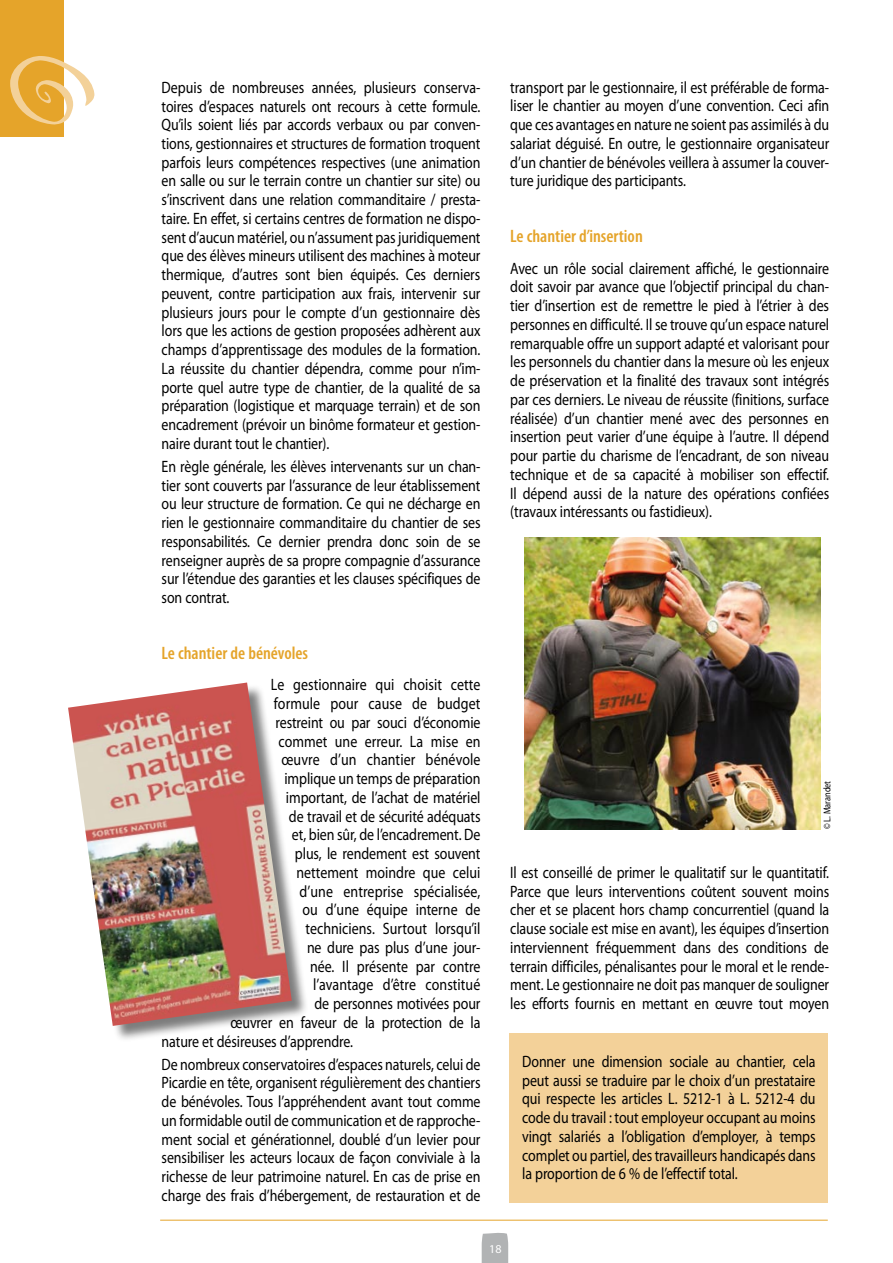
<style>
.page{position:relative;width:893px;height:1263px;background:#fff}
.page>*{position:absolute;margin:0;border:0;box-sizing:border-box;transform-origin:0 0}
.t1{font:600 condensed 18px "Myriad Pro";color:#e5a42a}
.t2{font:16.5px/18.8px "Myriad Pro";letter-spacing:-.005em;color:#000;text-align:justify;scale:.85 1}
.t3{font:12px "Myriad Pro";color:#fff}
.t4{font:9.9px "Myriad Pro";letter-spacing:-.005em;color:#000;scale:.85 1}
</style>
<div class="page">
<svg style="left:482px;top:1233px;width:26px;height:30px"></svg>
<div style="left:69px;top:683px;width:239px;height:359px;background:#000;opacity:.51"></div>
<img style="left:68px;top:682px;width:224px;height:344px">
<div style="left:509px;top:1033px;width:319px;height:169px;background:#f3d199"></div>
<div style="left:0;top:0;width:64px;height:136px;background:#e5a42a"></div>
<svg style="left:10px;top:56px;width:85px;height:69px"></svg>
<img style="left:524px;top:538px;width:296px;height:292px">
<hr style="left:160px;top:1220px;width:668px;height:1px;background:#e5a42a">
<p class="t2" style="left:162px;top:78px;width:377px">Depuis de nombreuses années, plusieurs conserva&shy;toires d’espaces naturels ont recours à cette formule.<br>Qu’ils soient liés par accords verbaux ou par conven&shy;tions, gestionnaires et structures de formation troquent parfois leurs compétences respectives (une animation en salle ou sur le terrain contre un chantier sur site) ou s’inscrivent dans une relation commanditaire / presta&shy;taire. En effet, si certains centres de formation ne dispo&shy;sent d’aucun matériel, ou n’assument pas juridiquement que des élèves mineurs utilisent des machines à moteur thermique, d’autres sont bien équipés. Ces derniers peuvent, contre participation aux frais, intervenir sur plusieurs jours pour le compte d’un gestionnaire dès lors que les actions de gestion proposées adhèrent aux champs d’apprentissage des modules de la formation.<br>La réussite du chantier dépendra, comme pour n’im&shy;porte quel autre type de chantier, de la qualité de sa préparation (logistique et marquage terrain) et de son encadrement (prévoir un binôme formateur et gestion&shy;naire durant tout le chantier).</p>
<p class="t2" style="left:162px;top:457px;width:377px">En règle générale, les élèves intervenants sur un chan&shy;tier sont couverts par l’assurance de leur établissement ou leur structure de formation. Ce qui ne décharge en rien le gestionnaire commanditaire du chantier de ses responsabilités. Ce dernier prendra donc soin de se renseigner auprès de sa propre compagnie d’assurance sur l’étendue des garanties et les clauses spécifiques de son contrat.</p>
<p class="t2" style="left:510px;top:78px;width:377px">transport par le gestionnaire, il est préférable de forma&shy;liser le chantier au moyen d’une convention. Ceci afin que ces avantages en nature ne soient pas assimilés à du salariat déguisé. En outre, le gestionnaire organisateur d’un chantier de bénévoles veillera à assumer la couver&shy;ture juridique des participants.</p>
<p class="t1" style="left:510px;top:225px;width:134px">Le chantier d’insertion</p>
<p class="t2" style="left:510px;top:259px;width:377px">Avec un rôle social clairement affiché, le gestionnaire doit savoir par avance que l’objectif principal du chan&shy;tier d’insertion est de remettre le pied à l’étrier à des personnes en difficulté. Il se trouve qu’un espace naturel remarquable offre un support adapté et valorisant pour les personnels du chantier dans la mesure où les enjeux de préservation et la finalité des travaux sont intégrés par ces derniers. Le niveau de réussite (finitions, surface réalisée) d’un chantier mené avec des personnes en insertion peut varier d’une équipe à l’autre. Il dépend pour partie du charisme de l’encadrant, de son niveau technique et de sa capacité à mobiliser son effectif.<br>Il dépend aussi de la nature des opérations confiées (travaux intéressants ou fastidieux).</p>
<p class="t1" style="left:162px;top:642px;width:148px">Le chantier de bénévoles</p>
<p class="t2" style="left:271px;top:676px;width:248px">Le gestionnaire qui choisit cette</p>
<p class="t2" style="left:274px;top:695px;width:244px">formule pour cause de budget</p>
<p class="t2" style="left:275px;top:713px;width:243px">restreint ou par souci d’économie</p>
<p class="t2" style="left:278px;top:732px;width:239px">commet une erreur. La mise en</p>
<p class="t2" style="left:281px;top:751px;width:236px">œuvre d’un chantier bénévole</p>
<p class="t2" style="left:284px;top:770px;width:232px">implique un temps de préparation</p>
<p class="t2" style="left:286px;top:788px;width:230px">important, de l’achat de matériel</p>
<p class="t2" style="left:289px;top:807px;width:227px">de travail et de sécurité adéquats</p>
<p class="t2" style="left:292px;top:826px;width:223px">et, bien sûr, de l’encadrement. De</p>
<p class="t2" style="left:295px;top:844px;width:220px">plus, le rendement est souvent</p>
<p class="t2" style="left:296px;top:863px;width:218px">nettement moindre que celui</p>
<p class="t2" style="left:299px;top:882px;width:214px">d’une entreprise spécialisée,</p>
<p class="t2" style="left:302px;top:901px;width:211px">ou d’une équipe interne de</p>
<p class="t2" style="left:305px;top:919px;width:207px">techniciens. Surtout lorsqu’il</p>
<p class="t2" style="left:307px;top:938px;width:206px">ne dure pas plus d’une jour-</p>
<p class="t2" style="left:310px;top:957px;width:202px">née. Il présente par contre</p>
<p class="t2" style="left:313px;top:976px;width:198px">l’avantage d’être constitué</p>
<p class="t2" style="left:314px;top:994px;width:197px">de personnes motivées pour</p>
<p class="t2" style="left:230px;top:1013px;width:296px">œuvrer en faveur de la protection de la</p>
<p class="t2" style="left:162px;top:1032px;width:227px">nature et désireuses d’apprendre.</p>
<p class="t2" style="left:162px;top:1055px;width:377px">De nombreux conservatoires d’espaces naturels, celui de Picardie en tête, organisent régulièrement des chantiers de bénévoles. Tous l’appréhendent avant tout comme un formidable outil de communication et de rapproche&shy;ment social et générationnel, doublé d’un levier pour sensibiliser les acteurs locaux de façon conviviale à la richesse de leur patrimoine naturel. En cas de prise en charge des frais d’hébergement, de restauration et de</p>
<p class="t4" style="left:822px;top:829px;width:58px;rotate:-90deg">© L. Marandet</p>
<p class="t2" style="left:510px;top:863px;width:377px">Il est conseillé de primer le qualitatif sur le quantitatif.<br>Parce que leurs interventions coûtent souvent moins cher et se placent hors champ concurrentiel (quand la clause sociale est mise en avant), les équipes d’insertion interviennent fréquemment dans des conditions de terrain difficiles, pénalisantes pour le moral et le rende&shy;ment. Le gestionnaire ne doit pas manquer de souligner les efforts fournis en mettant en œuvre tout moyen</p>
<p class="t2" style="left:522px;top:1052px;width:347px">Donner une dimension sociale au chantier, cela peut aussi se traduire par le choix d’un prestataire qui respecte les articles L. 5212-1 à L. 5212-4 du code du travail : tout employeur occupant au moins vingt salariés a l’obligation d’employer, à temps complet ou partiel, des travailleurs handicapés dans la proportion de 6 % de l’effectif total.</p>
<p class="t3" style="left:489px;top:1242px;width:14px">18</p>
</div>
